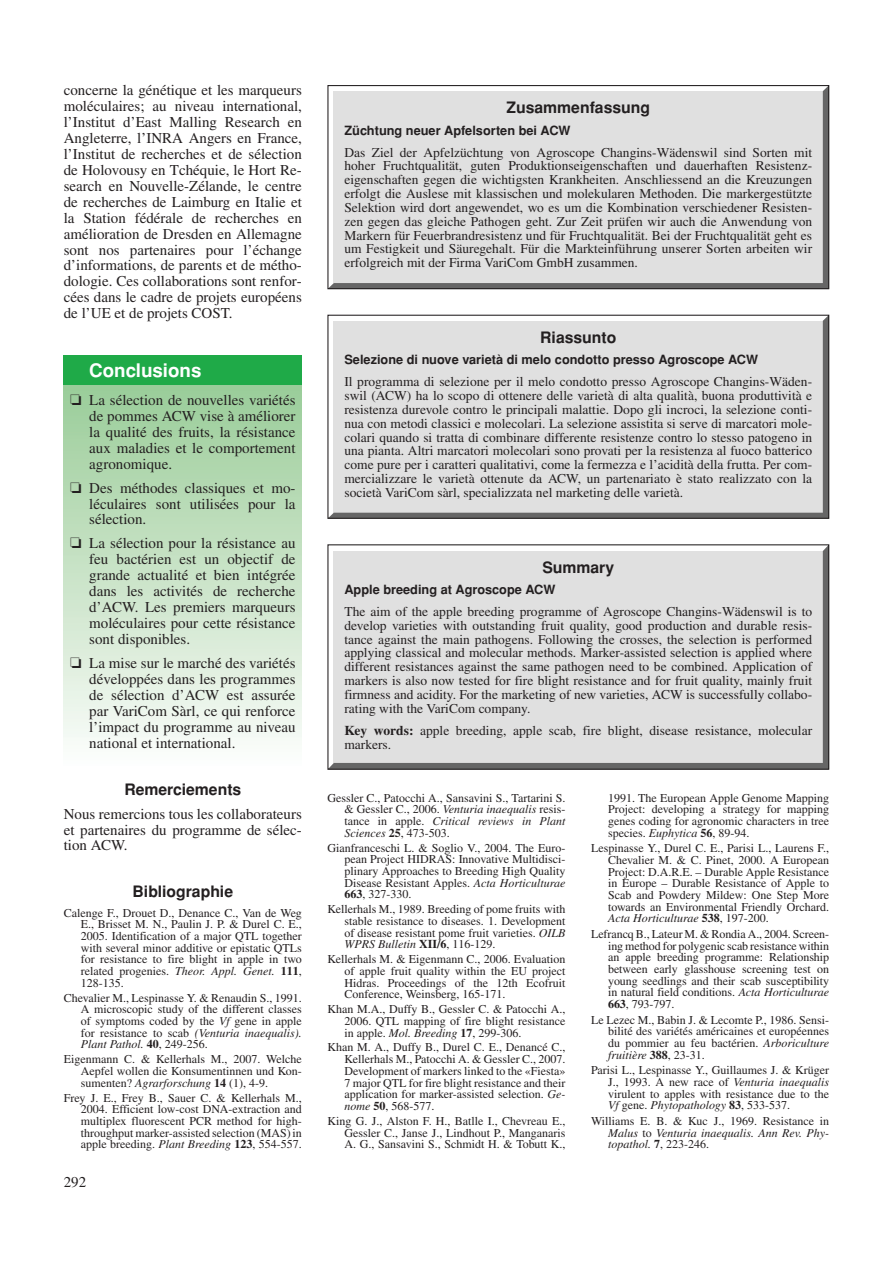
<style>
.page{position:relative;width:893px;height:1263px;background:#fff}
.page>*{position:absolute;margin:0;border:0;box-sizing:border-box;transform-origin:0 0}
.t1{font:700 18.75px "Helvetica";color:#fff}
.t2{font:700 15.75px "Helvetica";color:#231f20}
.t3{font:15px/15.9px "Times";color:#231f20;text-align:justify}
.t4{font:13.5px/13.8px "Times";color:#231f20;text-align:justify}
.t5{font:700 12.75px "Helvetica";color:#231f20}
.t6{font:12px/11.7px "Times";color:#231f20;text-align:justify}
.s1{font-style:italic}
.s2{font-weight:700}
</style>
<div class="page">
<div style="left:330px;top:87px;width:497px;height:200px;background:#e0e0e0"></div>
<div style="left:329px;top:317px;width:498px;height:200px;background:#e0e0e0"></div>
<div style="left:329px;top:547px;width:498px;height:221px;background:#e0e0e0"></div>
<div style="left:64px;top:381px;width:238px;height:384px;background:linear-gradient(to bottom,#99cb97,#fbfcfa)"></div>
<div style="left:64px;top:355px;width:238px;height:30px;background:#1faa48"></div>
<div style="left:327px;top:85px;width:502px;height:204px;border:1px solid #231f20"></div>
<div style="left:327px;top:315px;width:502px;height:204px;border:1px solid #231f20"></div>
<div style="left:327px;top:544px;width:502px;height:226px;border:1px solid #231f20"></div>
<p class="t3" style="left:64px;top:84px;width:240px">concerne la génétique et les marqueurs moléculaires; au niveau international, l’Institut d’East Malling Research en Angleterre, l’INRA Angers en France, l’Institut de recherches et de sélection de Holovousy en Tchéquie, le Hort Re&shy;search en Nouvelle-Zélande, le centre de recherches de Laimburg en Italie et la Station fédérale de recherches en amélioration de Dresden en Allemagne sont nos partenaires pour l’échange d’informations, de parents et de métho&shy;dologie. Ces collaborations sont renfor&shy;cées dans le cadre de projets européens de l’UE et de projets COST.</p>
<h1 class="t1" style="left:89px;top:359px;width:114px">Conclusions</h1>
<p class="t3" style="left:89px;top:393px;width:208px;text-indent:-19px">❏ La sélection de nouvelles variétés de pommes ACW vise à améliorer la qualité des fruits, la résistance aux maladies et le comportement agronomique.</p>
<p class="t3" style="left:89px;top:481px;width:208px;text-indent:-19px">❏ Des méthodes classiques et mo&shy;léculaires sont utilisées pour la sélection.</p>
<p class="t3" style="left:89px;top:537px;width:208px;text-indent:-19px">❏ La sélection pour la résistance au feu bactérien est un objectif de grande actualité et bien intégrée dans les activités de recherche d’ACW. Les premiers marqueurs moléculaires pour cette résistance sont disponibles.</p>
<p class="t3" style="left:89px;top:656px;width:208px;text-indent:-19px">❏ La mise sur le marché des variétés développées dans les programmes de sélection d’ACW est assurée par VariCom Sàrl, ce qui renforce l’impact du programme au niveau national et international.</p>
<h2 class="t2" style="left:124px;top:780px;width:118px">Remerciements</h2>
<p class="t3" style="left:64px;top:807px;width:240px">Nous remercions tous les collaborateurs et partenaires du programme de sélec&shy;tion ACW.</p>
<h2 class="t2" style="left:133px;top:882px;width:102px">Bibliographie</h2>
<p class="t6" style="left:81px;top:908px;width:223px;text-indent:-17px">Calenge F., Drouet D., Denance C., Van de Weg E., Brisset M. N., Paulin J. P. &amp; Durel C. E., 2005. Identification of a major QTL together with several minor additive or epistatic QTLs for resistance to fire blight in apple in two related progenies. <span class="s1">Theor. Appl. Genet.</span> <span class="s2">111</span>, 128-135.</p>
<p class="t6" style="left:81px;top:993px;width:223px;text-indent:-17px">Chevalier M., Lespinasse Y. &amp; Renaudin S., 1991.<br>A microscopic study of the different classes of symptoms coded by the <span class="s1">Vf</span> gene in apple for resistance to scab <span class="s1">(Venturia inaequalis).<br>Plant Pathol.</span> <span class="s2">40</span>, 249-256.</p>
<p class="t6" style="left:81px;top:1055px;width:223px;text-indent:-17px">Eigenmann C. &amp; Kellerhals M., 2007. Welche Aepfel wollen die Konsumentinnen und Kon&shy;sumenten? <span class="s1">Agrarforschung</span> <span class="s2">14</span> (1), 4-9.</p>
<p class="t6" style="left:81px;top:1093px;width:223px;text-indent:-17px">Frey J. E., Frey B., Sauer C. &amp; Kellerhals M., 2004. Efficient low-cost DNA-extraction and multiplex fluorescent PCR method for high&shy;throughput marker-assisted selection (MAS) in apple breeding. <span class="s1">Plant Breeding</span> <span class="s2">123</span>, 554-557.</p>
<p class="t3" style="left:64px;top:1175px;width:24px">292</p>
<h2 class="t2" style="left:507px;top:99px;width:145px">Zusammenfassung</h2>
<p class="t5" style="left:344px;top:123px;width:228px">Züchtung neuer Apfelsorten bei ACW</p>
<p class="t4" style="left:344px;top:147px;width:469px">Das Ziel der Apfelzüchtung von Agroscope Changins-Wädenswil sind Sorten mit hoher Fruchtqualität, guten Produktionseigenschaften und dauerhaften Resistenz&shy;eigenschaften gegen die wichtigsten Krankheiten. Anschliessend an die Kreuzungen erfolgt die Auslese mit klassischen und molekularen Methoden. Die markergestützte Selektion wird dort angewendet, wo es um die Kombination verschiedener Resisten&shy;zen gegen das gleiche Pathogen geht. Zur Zeit prüfen wir auch die Anwendung von Markern für Feuerbrandresistenz und für Fruchtqualität. Bei der Fruchtqualität geht es um Festigkeit und Säuregehalt. Für die Markteinführung unserer Sorten arbeiten wir erfolgreich mit der Firma VariCom GmbH zusammen.</p>
<h2 class="t2" style="left:540px;top:328px;width:78px">Riassunto</h2>
<p class="t5" style="left:344px;top:353px;width:415px">Selezione di nuove varietà di melo condotto presso Agroscope ACW</p>
<p class="t4" style="left:344px;top:376px;width:469px">Il programma di selezione per il melo condotto presso Agroscope Changins-Wäden&shy;swil (ACW) ha lo scopo di ottenere delle varietà di alta qualità, buona produttività e resistenza durevole contro le principali malattie. Dopo gli incroci, la selezione conti&shy;nua con metodi classici e molecolari. La selezione assistita si serve di marcatori mole&shy;colari quando si tratta di combinare differente resistenze contro lo stesso patogeno in una pianta. Altri marcatori molecolari sono provati per la resistenza al fuoco batterico come pure per i caratteri qualitativi, come la fermezza e l’acidità della frutta. Per com&shy;mercializzare le varietà ottenute da ACW, un partenariato è stato realizzato con la società VariCom sàrl, specializzata nel marketing delle varietà.</p>
<h2 class="t2" style="left:542px;top:558px;width:73px">Summary</h2>
<p class="t5" style="left:344px;top:582px;width:213px">Apple breeding at Agroscope ACW</p>
<p class="t4" style="left:344px;top:606px;width:469px">The aim of the apple breeding programme of Agroscope Changins-Wädenswil is to develop varieties with outstanding fruit quality, good production and durable resis&shy;tance against the main pathogens. Following the crosses, the selection is performed applying classical and molecular methods. Marker-assisted selection is applied where different resistances against the same pathogen need to be combined. Application of markers is also now tested for fire blight resistance and for fruit quality, mainly fruit firmness and acidity. For the marketing of new varieties, ACW is successfully collabo&shy;rating with the VariCom company.</p>
<p class="t4" style="left:344px;top:725px;width:469px"><span class="s2">Key words:</span> apple breeding, apple scab, fire blight, disease resistance, molecular markers.</p>
<p class="t6" style="left:344px;top:793px;width:223px;text-indent:-17px">Gessler C., Patocchi A., Sansavini S., Tartarini S. &amp; Gessler C., 2006. <span class="s1">Venturia inaequalis</span> resis&shy;tance in apple. <span class="s1">Critical reviews in Plant Sciences</span> <span class="s2">25</span>, 473-503.</p>
<p class="t6" style="left:344px;top:843px;width:223px;text-indent:-17px">Gianfranceschi L. &amp; Soglio V., 2004. The Euro&shy;pean Project HIDRAS: Innovative Multidisci&shy;plinary Approaches to Breeding High Quality Disease Resistant Apples. <span class="s1">Acta Horticulturae </span><span class="s2">663</span>, 327-330.</p>
<p class="t6" style="left:344px;top:905px;width:223px;text-indent:-17px">Kellerhals M., 1989. Breeding of pome fruits with stable resistance to diseases. 1. Development of disease resistant pome fruit varieties. <span class="s1">OILB WPRS Bulletin</span> <span class="s2">XII/6</span>, 116-129.</p>
<p class="t6" style="left:344px;top:954px;width:223px;text-indent:-17px">Kellerhals M. &amp; Eigenmann C., 2006. Evaluation of apple fruit quality within the EU project Hidras. Proceedings of the 12th Ecofruit Conference, Weinsberg, 165-171.</p>
<p class="t6" style="left:344px;top:1004px;width:223px;text-indent:-17px">Khan M.A., Duffy B., Gessler C. &amp; Patocchi A., 2006. QTL mapping of fire blight resistance in apple. <span class="s1">Mol. Breeding</span> <span class="s2">17</span>, 299-306.</p>
<p class="t6" style="left:344px;top:1043px;width:223px;text-indent:-17px">Khan M. A., Duffy B., Durel C. E., Denancé C., Kellerhals M., Patocchi A. &amp; Gessler C., 2007.<br>Development of markers linked to the «Fiesta» 7 major QTL for fire blight resistance and their application for marker-assisted selection. <span class="s1">Ge&shy;nome</span> <span class="s2">50</span>, 568-577.</p>
<p class="t6" style="left:344px;top:1116px;width:223px;text-indent:-17px">King G. J., Alston F. H., Batlle I., Chevreau E., Gessler C., Janse J., Lindhout P., Manganaris A. G., Sansavini S., Schmidt H. &amp; Tobutt K.,</p>
<p class="t6" style="left:608px;top:793px;width:223px">1991. The European Apple Genome Mapping Project: developing a strategy for mapping genes coding for agronomic characters in tree species. <span class="s1">Euphytica</span> <span class="s2">56</span>, 89-94.</p>
<p class="t6" style="left:608px;top:844px;width:223px;text-indent:-17px">Lespinasse Y., Durel C. E., Parisi L., Laurens F., Chevalier M. &amp; C. Pinet, 2000. A European Project: D.A.R.E. – Durable Apple Resistance in Europe – Durable Resistance of Apple to Scab and Powdery Mildew: One Step More towards an Environmental Friendly Orchard.<br><span class="s1">Acta Horticulturae</span> <span class="s2">538</span>, 197-200.</p>
<p class="t6" style="left:608px;top:929px;width:223px;text-indent:-17px">Lefrancq B., Lateur M. &amp; Rondia A., 2004. Screen&shy;ing method for polygenic scab resistance within an apple breeding programme: Relationship between early glasshouse screening test on young seedlings and their scab susceptibility in natural field conditions. <span class="s1">Acta Horticulturae </span><span class="s2">663</span>, 793-797.</p>
<p class="t6" style="left:608px;top:1015px;width:223px;text-indent:-17px">Le Lezec M., Babin J. &amp; Lecomte P., 1986. Sensi&shy;bilité des variétés américaines et européennes du pommier au feu bactérien. <span class="s1">Arboriculture fruitière</span> <span class="s2">388</span>, 23-31.</p>
<p class="t6" style="left:608px;top:1065px;width:223px;text-indent:-17px">Parisi L., Lespinasse Y., Guillaumes J. &amp; Krüger J., 1993. A new race of <span class="s1">Venturia inaequalis </span>virulent to apples with resistance due to the <span class="s1">Vf</span> gene. <span class="s1">Phytopathology</span> <span class="s2">83</span>, 533-537.</p>
<p class="t6" style="left:608px;top:1116px;width:223px;text-indent:-17px">Williams E. B. &amp; Kuc J., 1969. Resistance in <span class="s1">Malus</span> to <span class="s1">Venturia inaequalis. Ann Rev. Phy&shy;topathol.</span> <span class="s2">7</span>, 223-246.</p>
</div>
